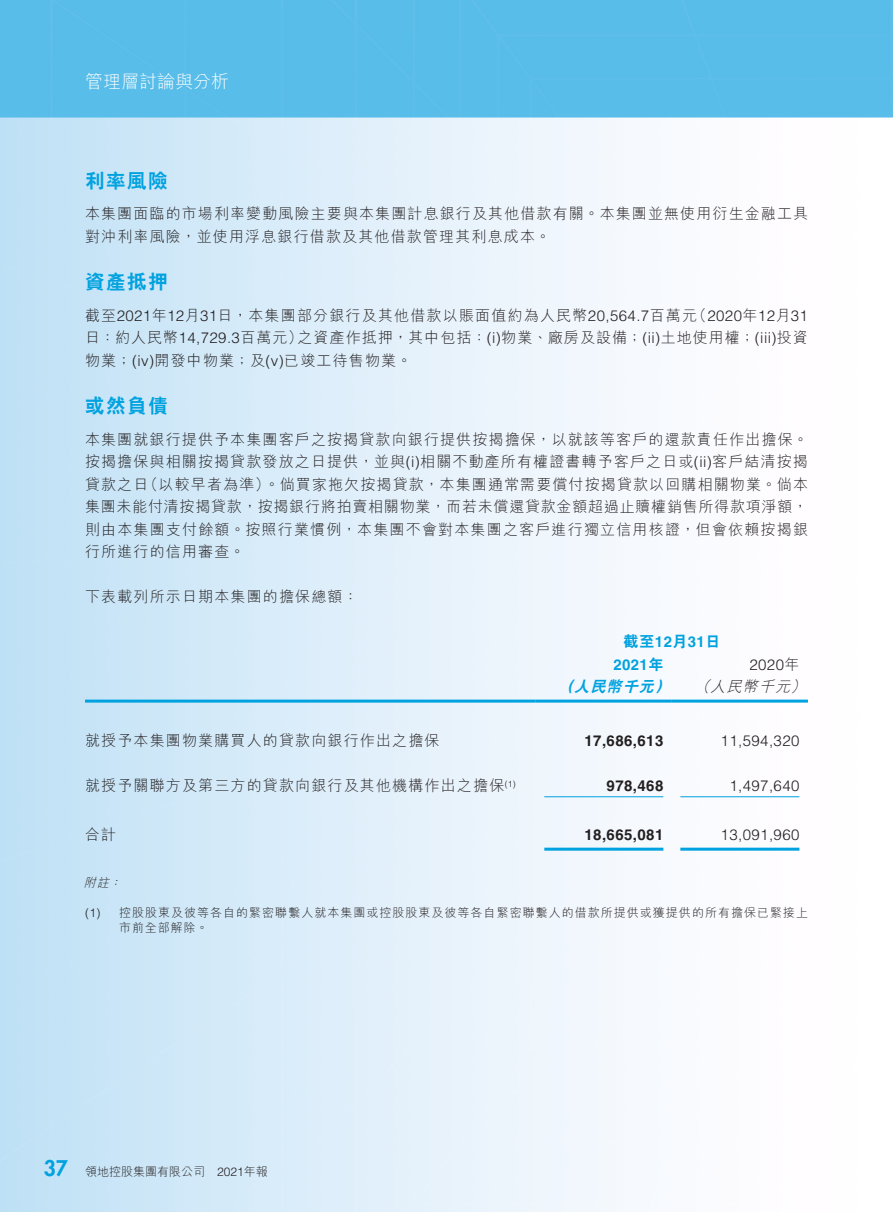
<style>
.page{position:relative;width:893px;height:1212px;background:#fff}
.page>*{position:absolute;margin:0;border:0;box-sizing:border-box;transform-origin:0 0}
.t1{font:800 21px "Futura Std";color:#00a2df}
._01_H1{font:800 19.5px "C Hei 2 HK";letter-spacing:.08em;color:#00a2df}
.t2{font:300 18px "M Hei HK";color:#fff}
._00_txt{font:300 15px/22.5px "M Hei HK";letter-spacing:.075em;color:#231f20}
._50_Table_txt{font:300 15px "M Hei HK";letter-spacing:.08em;color:#231f20}
._50_Table_txt-2{font:300 15px "Helvetica LT Std";letter-spacing:.03em;color:#231f20}
._50_Table_txt-3{font:700 15px "Helvetica LT Std";letter-spacing:.03em;color:#231f20}
._00_txt-2{font:300 15px "Helvetica LT Std";letter-spacing:.03em;color:#231f20}
._50_Table_txt-4{font:800 15px "C Hei 2 HK";color:#00a2df}
._50_Table_txt-5{font:italic 300 15px "M Hei HK";color:#231f20}
._50_Table_txt-6{font:italic 800 15px "C Hei 2 HK";color:#00a2df}
._50_Table_txt-7{font:700 15px "Helvetica LT Std";color:#00a2df}
._06_Notes{font:300 12px "M Hei HK";letter-spacing:.085em;color:#231f20}
._06_Notes-2{font:300 12px "M Hei HK";color:#231f20}
._06_Notes-3{font:300 12px "Helvetica LT Std";color:#231f20}
._06_Notes-4{font:italic 300 12px "M Hei HK";color:#231f20}
._50_Table_txt-8{font:300 8.7px "Helvetica LT Std";color:#231f20}
.s1{font-family:"M Hei HK"}
.s2{font-family:"Helvetica LT Std"}
.s3{font-family:"Helvetica LT Std";font-weight:700}
.s4{font-family:"C Hei 2 HK";font-weight:800}
</style>
<div class="page">
<img style="left:0;top:0;width:893px;height:1212px">
<hr style="left:85px;top:699px;width:451px;height:3px;background:#00a2df">
<hr style="left:536px;top:699px;width:136px;height:3px;background:#00a2df">
<hr style="left:672px;top:699px;width:136px;height:3px;background:#00a2df">
<hr style="left:544px;top:796px;width:119px;height:1px;background:#00a2df">
<hr style="left:680px;top:796px;width:119px;height:1px;background:#00a2df">
<hr style="left:544px;top:848px;width:119px;height:3px;background:#00a2df">
<hr style="left:680px;top:848px;width:119px;height:3px;background:#00a2df">
<p class="t2" style="left:85px;top:73px;width:145px">管理層討論與分析</p>
<p class="_01_H1" style="left:85px;top:170px;width:84px">利率風險</p>
<p class="_00_txt" style="left:85px;top:202px;width:725px">本集團面臨的市場利率變動風險主要與本集團計息銀行及其他借款有關。本集團並無使用衍生金融工具對沖利率風險，並使用浮息銀行借款及其他借款管理其利息成本。</p>
<p class="_01_H1" style="left:85px;top:272px;width:84px">資產抵押</p>
<p class="_00_txt-2" style="left:692px;top:306px;width:117px"><span class="s1">（</span>2020<span class="s1">年</span>12<span class="s1">月</span>31</p>
<p class="_00_txt" style="left:298px;top:304px;width:512px;text-indent:-213px">截至<span class="s2">2021</span>年<span class="s2">12</span>月<span class="s2">31</span>日，本集團部分銀行及其他借款以賬面值約為人民幣<span class="s2">20,564.7</span>百萬元<br>之資產作抵押，其中包括： <span class="s2">)i(</span> 物業、廠房及設備；<span class="s2">( )i i</span> 土地使用權；<span class="s2">(iii)</span>投資</p>
<p class="_00_txt" style="left:85px;top:326px;width:328px">日：約人民幣<span class="s2">14,729.3</span>百萬元）<br>物業；<span class="s2">(iv)</span>開發中物業；及 <span class="s2">)v(</span> 已竣工待售物業。</p>
<p class="_01_H1" style="left:85px;top:396px;width:84px">或然負債</p>
<p class="_00_txt" style="left:85px;top:428px;width:724px;text-align:right">本集團就銀行提供予本集團客戶之按揭貸款向銀行提供按揭擔保，以就該等客戶的還款責任作出擔保。按揭擔保與相關按揭貸款發放之日提供，並與 <span class="s2">)i(</span> 相關不動產所有權證書轉予客戶之日或<span class="s2">( )i i</span> 客戶結清按揭（以較早者為準）。倘買家拖欠按揭貸款，本集團通常需要償付按揭貸款以回購相關物業。倘本</p>
<p class="_00_txt" style="left:85px;top:473px;width:724px">貸款之日<br>集團未能付清按揭貸款，按揭銀行將拍賣相關物業，而若未償還貸款金額超過止贖權銷售所得款項淨額，則由本集團支付餘額。按照行業慣例，本集團不會對本集團之客戶進行獨立信用核證，但會依賴按揭銀行所進行的信用審查。</p>
<p class="_00_txt" style="left:85px;top:585px;width:274px">下表載列所示日期本集團的擔保總額：</p>
<p class="_50_Table_txt-4" style="left:623px;top:634px;width:99px">截至<span class="s3">12</span>月<span class="s3">31</span>日</p>
<p class="_50_Table_txt-2" style="left:749px;top:655px;width:52px">2020<span class="s1">年</span></p>
<p class="_50_Table_txt-7" style="left:613px;top:655px;width:52px">2021<span class="s4">年</span></p>
<p class="_50_Table_txt-6" style="left:654px;top:679px;width:20px">）</p>
<p class="_50_Table_txt-5" style="left:695px;top:679px;width:20px">（</p>
<p class="_50_Table_txt-5" style="left:790px;top:679px;width:20px">(</p>
<p class="_50_Table_txt-6" style="left:574px;top:679px;width:85px">人民幣千元</p>
<p class="_50_Table_txt-5" style="left:710px;top:679px;width:85px">人民幣千元</p>
<p class="_50_Table_txt-6" style="left:559px;top:679px;width:20px">（</p>
<p class="_50_Table_txt" style="left:85px;top:732px;width:356px">就授予本集團物業購買人的貸款向銀行作出之擔保</p>
<p class="_50_Table_txt-3" style="left:584px;top:731px;width:80px">17,686,613</p>
<p class="_50_Table_txt-2" style="left:721px;top:731px;width:80px">11,594,320</p>
<p class="_50_Table_txt" style="left:85px;top:777px;width:421px">就授予關聯方及第三方的貸款向銀行及其他機構作出之擔保</p>
<p class="_50_Table_txt-8" style="left:505px;top:778px;width:13px">(1)</p>
<p class="_50_Table_txt-3" style="left:607px;top:776px;width:58px">978,468</p>
<p class="_50_Table_txt-2" style="left:729px;top:776px;width:72px">1,497,640</p>
<p class="_50_Table_txt" style="left:85px;top:827px;width:33px">合計</p>
<p class="_06_Notes-4" style="left:109px;top:876px;width:17px">：</p>
<p class="_06_Notes-4" style="left:84px;top:876px;width:30px">附註</p>
<p class="_50_Table_txt-3" style="left:584px;top:826px;width:80px">18,665,081</p>
<p class="_50_Table_txt-2" style="left:721px;top:825px;width:80px">13,091,960</p>
<p class="_06_Notes-3" style="left:85px;top:905px;width:17px">1( )</p>
<p class="_06_Notes" style="left:119px;top:906px;width:691px">控股股東及彼等各自的緊密聯繫人就本集團或控股股東及彼等各自緊密聯繫人的借款所提供或獲提供的所有擔保已緊接上</p>
<p class="_06_Notes" style="left:119px;top:921px;width:91px">市前全部解除。</p>
<h1 class="t1" style="left:44px;top:1154px;width:26px">37</h1>
<p class="_06_Notes-2" style="left:85px;top:1165px;width:121px">領地控股集團有限公司</p>
<p class="_06_Notes-3" style="left:217px;top:1164px;width:52px">2021<span class="s1">年報</span></p>
</div>
